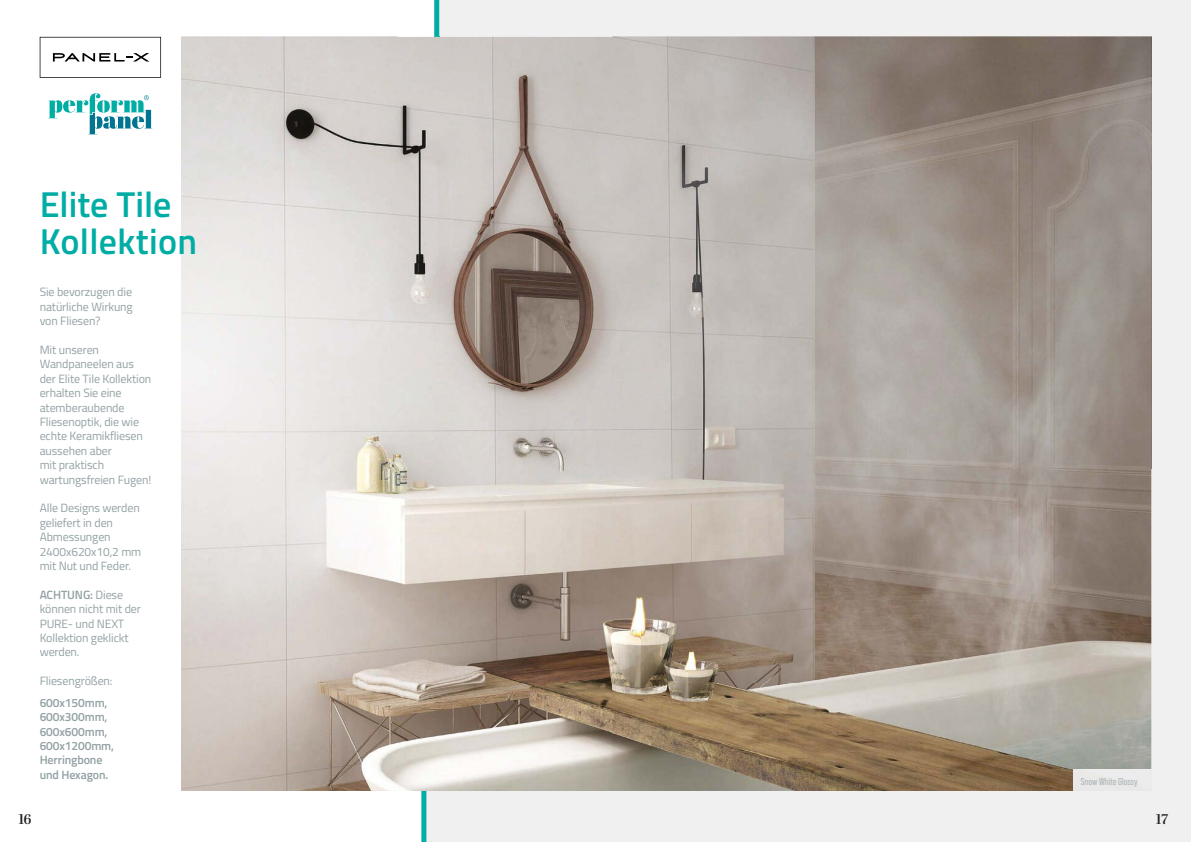
<style>
.page{position:relative;width:1191px;height:842px;background:#fff}
.page>*{position:absolute;margin:0;border:0;box-sizing:border-box;transform-origin:0 0}
.t1{font:600 36px/37px "Titillium Web";letter-spacing:.005em;color:#00ada5}
.t2{font:600 14px "Abril Display";color:#231f20}
.t3{font:12px/14.4px "Titillium Web";letter-spacing:-.01em;color:#93a1a4}
.t4{font:600 12px/14.4px "Titillium Web";letter-spacing:-.01em;color:#93a1a4}
.t5{font:10px "Bebas Neue Pro";color:#aab3b6}
.s1{font-weight:600}
</style>
<div class="page">
<div style="left:439px;top:0;width:752px;height:842px;background:#f0f0f1"></div>
<svg style="left:421px;top:0;width:18px;height:842px"></svg>
<img style="left:182px;top:37px;width:969px;height:754px">
<svg style="left:1073px;top:791px;width:78px;height:6px"></svg>
<div style="left:1073px;top:770px;width:78px;height:21px;background:#eae9e8"></div>
<svg style="left:48px;top:93px;width:104px;height:41px"></svg>
<svg style="left:40px;top:37px;width:121px;height:41px"></svg>
<h1 class="t1" style="left:40px;top:184px;width:159px">Elite Tile<br>Kollektion</h1>
<p class="t3" style="left:40px;top:284px;width:95px;text-align:justify">Sie bevorzugen die natürliche Wirkung von Fliesen?</p>
<p class="t3" style="left:40px;top:342px;width:113px">Mit unseren<br>Wandpaneelen aus der Elite Tile Kollektion erhalten Sie eine atemberaubende<br>Fliesenoptik, die wie echte Keramikfliesen aussehen aber<br>mit praktisch wartungsfreien Fugen!</p>
<p class="t3" style="left:40px;top:500px;width:103px">Alle Designs werden geliefert in den<br>Abmessungen<br>2400x620x10,2 mm mit Nut und Feder.</p>
<p class="t3" style="left:40px;top:587px;width:103px"><span class="s1">ACHTUNG:</span> Diese können nicht mit der<br>PURE- und NEXT<br>Kollektion geklickt werden.</p>
<p class="t3" style="left:40px;top:673px;width:74px">Fliesengrößen:</p>
<p class="t4" style="left:40px;top:695px;width:76px">600x150mm,<br>600x300mm,<br>600x600mm,<br>600x1200mm,<br>Herringbone und Hexagon.</p>
<p class="t5" style="left:1080px;top:775px;width:58px">Snow White Glossy</p>
<p class="t2" style="left:18px;top:809px;width:15px">16</p>
<p class="t2" style="left:1155px;top:809px;width:14px">17</p>
</div>
